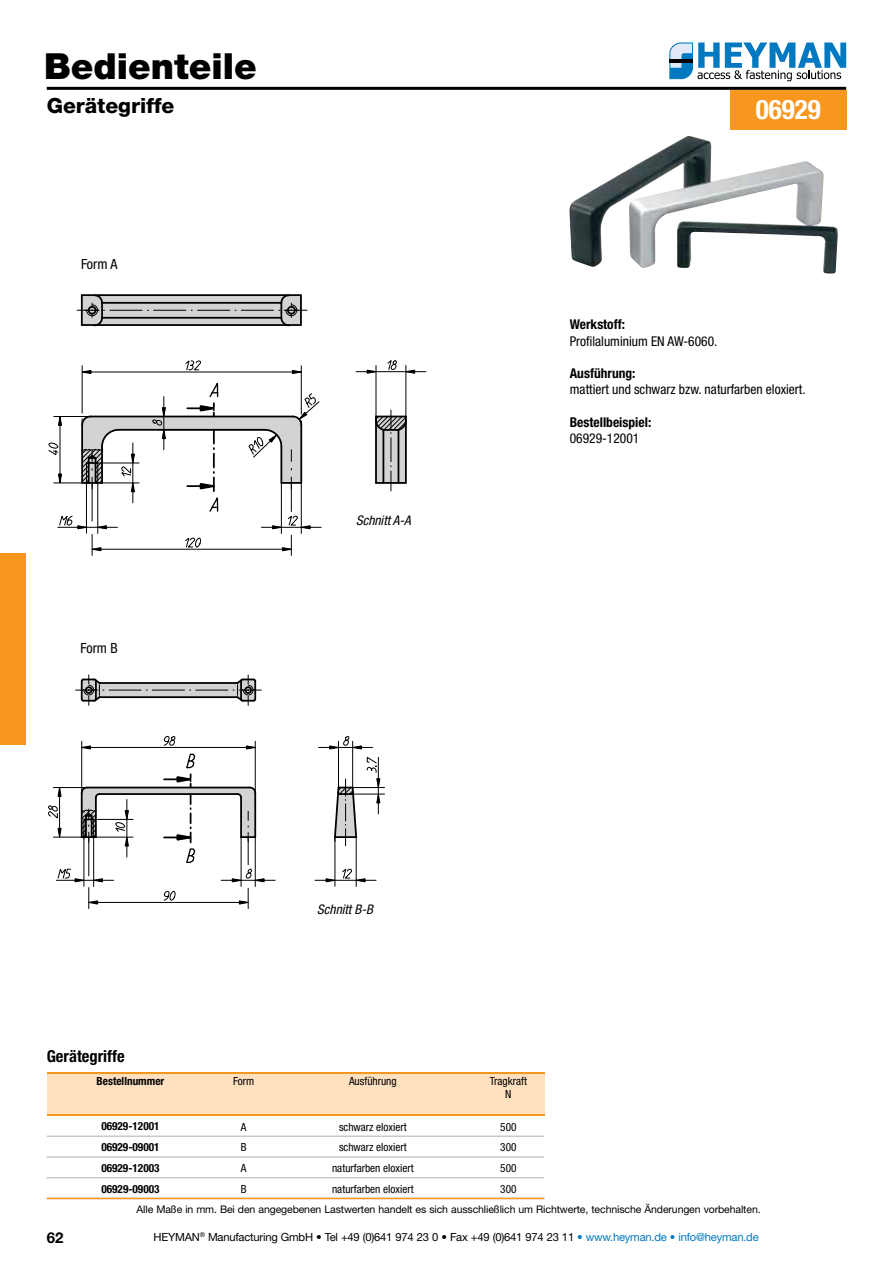
<style>
.page{position:relative;width:893px;height:1263px;background:#fff}
.page>*{position:absolute;margin:0;border:0;box-sizing:border-box;transform-origin:0 0}
.t1{font:900 36px "Helvetica Neue";color:#000}
.t2{font:700 condensed 27px "Helvetica Neue";color:#fff}
.t3{font:800 21px "Helvetica Neue";color:#000}
.t4{font:700 condensed 16.5px "Helvetica Neue";color:#000}
.t5{font:700 15px "Helvetica Neue";color:#000}
.t6{font:condensed 14.1px "Helvetica Neue";color:#000}
.t7{font:condensed 13.5px "Helvetica Neue";color:#000}
.t8{font:700 condensed 13.5px "Helvetica Neue";color:#000}
.t9{font:italic condensed 13.35px "Helvetica Neue";color:#000}
.t10{font:condensed 11.25px/13.5px "Helvetica Neue";color:#000;text-align:center}
.t11{font:11.25px "Helvetica Neue";letter-spacing:-.02em;color:#000}
.t12{font:700 condensed 11.25px "Helvetica Neue";color:#000}
.t13{font:10.5px "Helvetica Neue";letter-spacing:-.01em;color:#000}
.s1{color:#0079c1}
</style>
<div class="page">
<div style="left:730px;top:90px;width:116px;height:39px;background:#f8971d"></div>
<hr style="left:47px;top:87px;width:799px;height:3px;background:#000">
<svg style="left:669px;top:43px;width:177px;height:38px"></svg>
<hr style="left:669px;top:59px;width:24px;height:4px;background:#000">
<svg style="left:375px;top:410px;width:32px;height:81px;background:#9c9d9e"></svg>
<svg style="left:356px;top:369px;width:25px;height:5px"></svg>
<hr style="left:376px;top:371px;width:30px;height:1px;background:#000">
<svg style="left:387px;top:360px;width:39px;height:14px"></svg>
<hr style="left:376px;top:365px;width:1px;height:55px;background:#000">
<hr style="left:405px;top:365px;width:1px;height:55px;background:#000">
<svg style="left:48px;top:360px;width:273px;height:195px"></svg>
<hr style="left:86px;top:483px;width:1px;height:50px;background:#000">
<hr style="left:301px;top:366px;width:1px;height:48px;background:#000">
<hr style="left:82px;top:366px;width:1px;height:47px;background:#000">
<svg style="left:77px;top:294px;width:230px;height:33px;background:#9ea0a0"></svg>
<svg style="left:76px;top:675px;width:185px;height:30px"></svg>
<svg style="left:319px;top:735px;width:54px;height:15px"></svg>
<hr style="left:338px;top:741px;width:1px;height:46px;background:#000">
<hr style="left:352px;top:741px;width:1px;height:46px;background:#000">
<svg style="left:315px;top:867px;width:61px;height:16px"></svg>
<svg style="left:334px;top:779px;width:24px;height:67px"></svg>
<hr style="left:356px;top:837px;width:1px;height:49px;background:#000">
<hr style="left:378px;top:757px;width:1px;height:57px;background:#000">
<svg style="left:366px;top:756px;width:15px;height:48px"></svg>
<hr style="left:351px;top:794px;width:34px;height:1px;background:#000">
<hr style="left:353px;top:787px;width:32px;height:1px;background:#000">
<hr style="left:334px;top:837px;width:1px;height:49px;background:#000">
<svg style="left:48px;top:735px;width:227px;height:174px"></svg>
<hr style="left:83px;top:834px;width:1px;height:52px;background:#000">
<img style="left:569px;top:136px;width:269px;height:138px">
<div style="left:47px;top:1074px;width:497px;height:41px;background:#ffe1c0"></div>
<hr style="left:47px;top:1135px;width:497px;height:2px;background:#c7c8ca">
<hr style="left:47px;top:1156px;width:497px;height:2px;background:#c7c8ca">
<hr style="left:47px;top:1177px;width:497px;height:1px;background:#c7c8ca">
<hr style="left:47px;top:1072px;width:497px;height:2px;background:#f8971d">
<hr style="left:47px;top:1115px;width:497px;height:1px;background:#f8971d">
<hr style="left:47px;top:1198px;width:497px;height:1px;background:#f8971d">
<div style="left:0;top:553px;width:26px;height:191px;background:#f8971d"></div>
<h1 class="t1" style="left:44px;top:45px;width:214px">Bedienteile</h1>
<h3 class="t3" style="left:47px;top:93px;width:129px">Gerätegriffe</h3>
<h2 class="t2" style="left:756px;top:93px;width:66px">06929</h2>
<h3 class="t6" style="left:81px;top:256px;width:38px">Form A</h3>
<h3 class="t6" style="left:81px;top:640px;width:39px">Form B</h3>
<p class="t9" style="left:356px;top:512px;width:56px">Schnitt A-A</p>
<p class="t8" style="left:570px;top:316px;width:57px">Werkstoff:</p>
<p class="t7" style="left:570px;top:333px;width:149px">Profilaluminium EN AW-6060.</p>
<p class="t8" style="left:570px;top:365px;width:67px">Ausführung:</p>
<p class="t7" style="left:570px;top:382px;width:237px">mattiert und schwarz bzw. naturfarben eloxiert.</p>
<p class="t8" style="left:570px;top:414px;width:83px">Bestellbeispiel:</p>
<p class="t7" style="left:570px;top:430px;width:71px">06929-12001</p>
<p class="t9" style="left:317px;top:901px;width:57px">Schnitt B-B</p>
<h3 class="t4" style="left:47px;top:1046px;width:79px">Gerätegriffe</h3>
<p class="t12" style="left:97px;top:1074px;width:69px">Bestellnummer</p>
<p class="t10" style="left:233px;top:1074px;width:23px">Form</p>
<p class="t10" style="left:349px;top:1074px;width:49px">Ausführung</p>
<p class="t10" style="left:490px;top:1074px;width:39px">Tragkraft<br>N</p>
<p class="t12" style="left:101px;top:1119px;width:60px">06929-12001</p>
<p class="t10" style="left:241px;top:1120px;width:7px">A</p>
<p class="t10" style="left:339px;top:1120px;width:69px">schwarz eloxiert</p>
<p class="t10" style="left:500px;top:1120px;width:18px">500</p>
<p class="t12" style="left:101px;top:1140px;width:60px">06929-09001</p>
<p class="t10" style="left:241px;top:1140px;width:7px">B</p>
<p class="t10" style="left:339px;top:1140px;width:69px">schwarz eloxiert</p>
<p class="t10" style="left:500px;top:1140px;width:18px">300</p>
<p class="t12" style="left:101px;top:1161px;width:60px">06929-12003</p>
<p class="t10" style="left:241px;top:1161px;width:7px">A</p>
<p class="t10" style="left:332px;top:1161px;width:83px">naturfarben eloxiert</p>
<p class="t10" style="left:500px;top:1161px;width:18px">500</p>
<p class="t12" style="left:101px;top:1182px;width:60px">06929-09003</p>
<p class="t10" style="left:241px;top:1182px;width:7px">B</p>
<p class="t10" style="left:332px;top:1182px;width:83px">naturfarben eloxiert</p>
<p class="t10" style="left:500px;top:1182px;width:18px">300</p>
<h3 class="t5" style="left:47px;top:1228px;width:18px">62</h3>
<p class="t13" style="left:137px;top:1203px;width:626px">Alle Maße in mm. Bei den angegebenen Lastwerten handelt es sich ausschließlich um Richtwerte, technische Änderungen vorbehalten.</p>
<p class="t11" style="left:154px;top:1230px;width:607px">HEYMAN<sup>®</sup> Manufacturing GmbH • Tel +49 (0)641 974 23 0 • Fax +49 (0)641 974 23 11 <span class="s1">• www.heyman.de • info@heyman.de</span></p>
</div>
